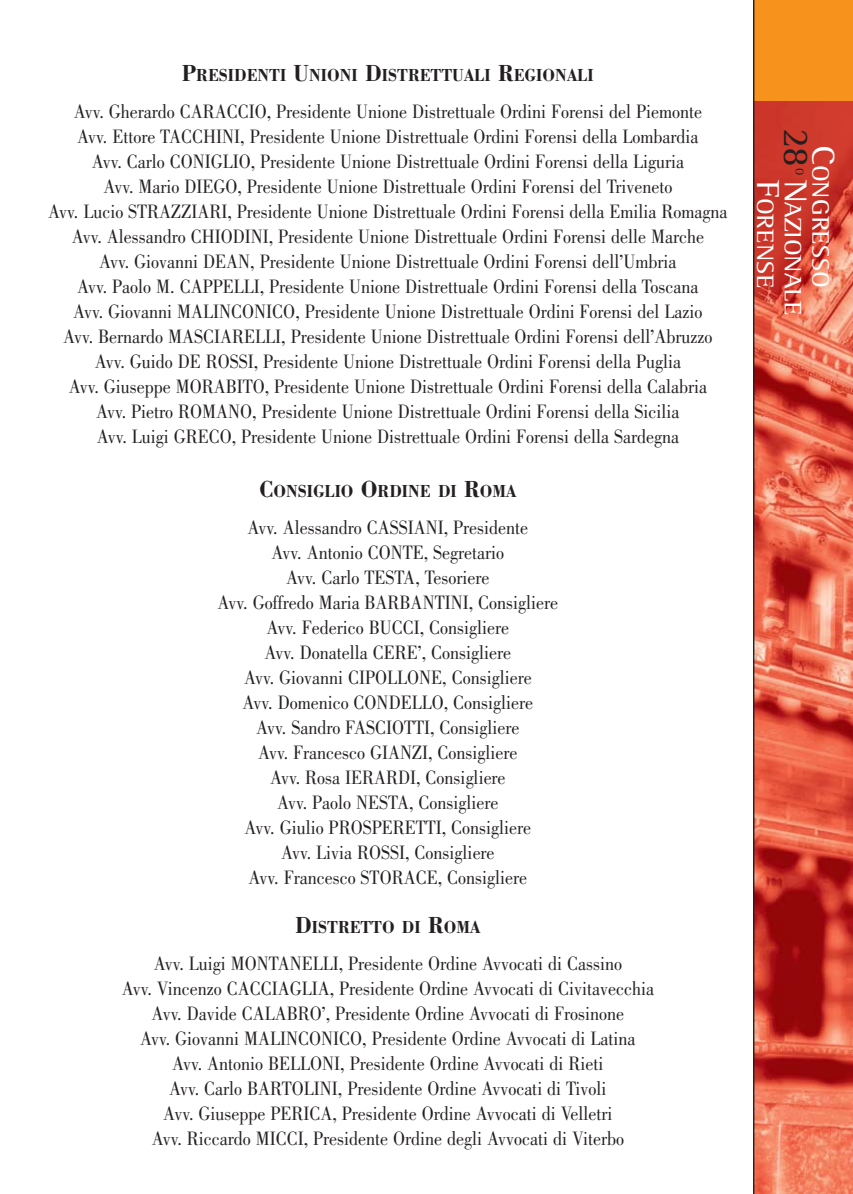
<style>
.page{position:relative;width:853px;height:1194px;background:#fff}
.page>*{position:absolute;margin:0;border:0;box-sizing:border-box;transform-origin:0 0}
.t1{font:37px "Rotis Semi Serif";color:#231f20;scale:1.04 1}
.t2{font:24.2px/27.6px "Rotis Semi Serif";color:#fff;scale:1.1 1}
.t3{font:20px/25px "Bodoni";color:#231f20;text-align:center;scale:.9 1}
.t4{font:700 18px "Bodoni";color:#231f20;scale:.9 1}
.t5{font:11.6px "Rotis Semi Serif";color:#231f20}
.s1{font-size:24px}
.s2{font-size:32.4px}
</style>
<div class="page">
<svg style="left:753px;top:0;width:100px;height:1193px;background:#d8593e"></svg>
<p class="t4" style="left:182px;top:68px;width:459px"><span class="s1">P</span>RESIDENTI <span class="s1">U</span>NIONI <span class="s1">D</span>ISTRETTUALI <span class="s1">R</span>EGIONALI</p>
<p class="t3" style="left:48px;top:100px;width:756px">Avv. Gherardo CARACCIO, Presidente Unione Distrettuale Ordini Forensi del Piemonte<br>Avv. Ettore TACCHINI, Presidente Unione Distrettuale Ordini Forensi della Lombardia<br>Avv. Carlo CONIGLIO, Presidente Unione Distrettuale Ordini Forensi della Liguria<br>Avv. Mario DIEGO, Presidente Unione Distrettuale Ordini Forensi del Triveneto<br>Avv. Lucio STRAZZIARI, Presidente Unione Distrettuale Ordini Forensi della Emilia Romagna Avv. Alessandro CHIODINI, Presidente Unione Distrettuale Ordini Forensi delle Marche<br>Avv. Giovanni DEAN, Presidente Unione Distrettuale Ordini Forensi dell’Umbria<br>Avv. Paolo M. CAPPELLI, Presidente Unione Distrettuale Ordini Forensi della Toscana<br>Avv. Giovanni MALINCONICO, Presidente Unione Distrettuale Ordini Forensi del Lazio<br>Avv. Bernardo MASCIARELLI, Presidente Unione Distrettuale Ordini Forensi dell’Abruzzo Avv. Guido DE ROSSI, Presidente Unione Distrettuale Ordini Forensi della Puglia<br>Avv. Giuseppe MORABITO, Presidente Unione Distrettuale Ordini Forensi della Calabria<br>Avv. Pietro ROMANO, Presidente Unione Distrettuale Ordini Forensi della Sicilia<br>Avv. Luigi GRECO, Presidente Unione Distrettuale Ordini Forensi della Sardegna</p>
<p class="t4" style="left:259px;top:484px;width:288px"><span class="s1">C</span>ONSIGLIO <span class="s1">O</span>RDINE DI <span class="s1">R</span>OMA</p>
<p class="t3" style="left:217px;top:516px;width:380px">Avv. Alessandro CASSIANI, Presidente<br>Avv. Antonio CONTE, Segretario<br>Avv. Carlo TESTA, Tesoriere<br>Avv. Goffredo Maria BARBANTINI, Consigliere Avv. Federico BUCCI, Consigliere<br>Avv. Donatella CERE’, Consigliere<br>Avv. Giovanni CIPOLLONE, Consigliere<br>Avv. Domenico CONDELLO, Consigliere<br>Avv. Sandro FASCIOTTI, Consigliere<br>Avv. Francesco GIANZI, Consigliere<br>Avv. Rosa IERARDI, Consigliere<br>Avv. Paolo NESTA, Consigliere<br>Avv. Giulio PROSPERETTI, Consigliere<br>Avv. Livia ROSSI, Consigliere<br>Avv. Francesco STORACE, Consigliere</p>
<p class="t4" style="left:295px;top:920px;width:208px"><span class="s1">D</span>ISTRETTO DI <span class="s1">R</span>OMA</p>
<p class="t3" style="left:122px;top:952px;width:593px">Avv. Luigi MONTANELLI, Presidente Ordine Avvocati di Cassino<br>Avv. Vincenzo CACCIAGLIA, Presidente Ordine Avvocati di Civitavecchia Avv. Davide CALABRO’, Presidente Ordine Avvocati di Frosinone<br>Avv. Giovanni MALINCONICO, Presidente Ordine Avvocati di Latina<br>Avv. Antonio BELLONI, Presidente Ordine Avvocati di Rieti<br>Avv. Carlo BARTOLINI, Presidente Ordine Avvocati di Tivoli<br>Avv. Giuseppe PERICA, Presidente Ordine Avvocati di Velletri<br>Avv. Riccardo MICCI, Presidente Ordine degli Avvocati di Viterbo</p>
<h1 class="t1" style="left:810px;top:128px;width:39px;rotate:90deg">28</h1>
<p class="t2" style="left:832px;top:180px;width:125px;text-indent:-35px;rotate:90deg"><span class="s2">C</span>ONGRESSO<br><span class="s2">N</span>AZIONALE<br><span class="s2">F</span>ORENSE</p>
<p class="t5" style="left:804px;top:168px;width:9px;rotate:90deg">O</p>
</div>
